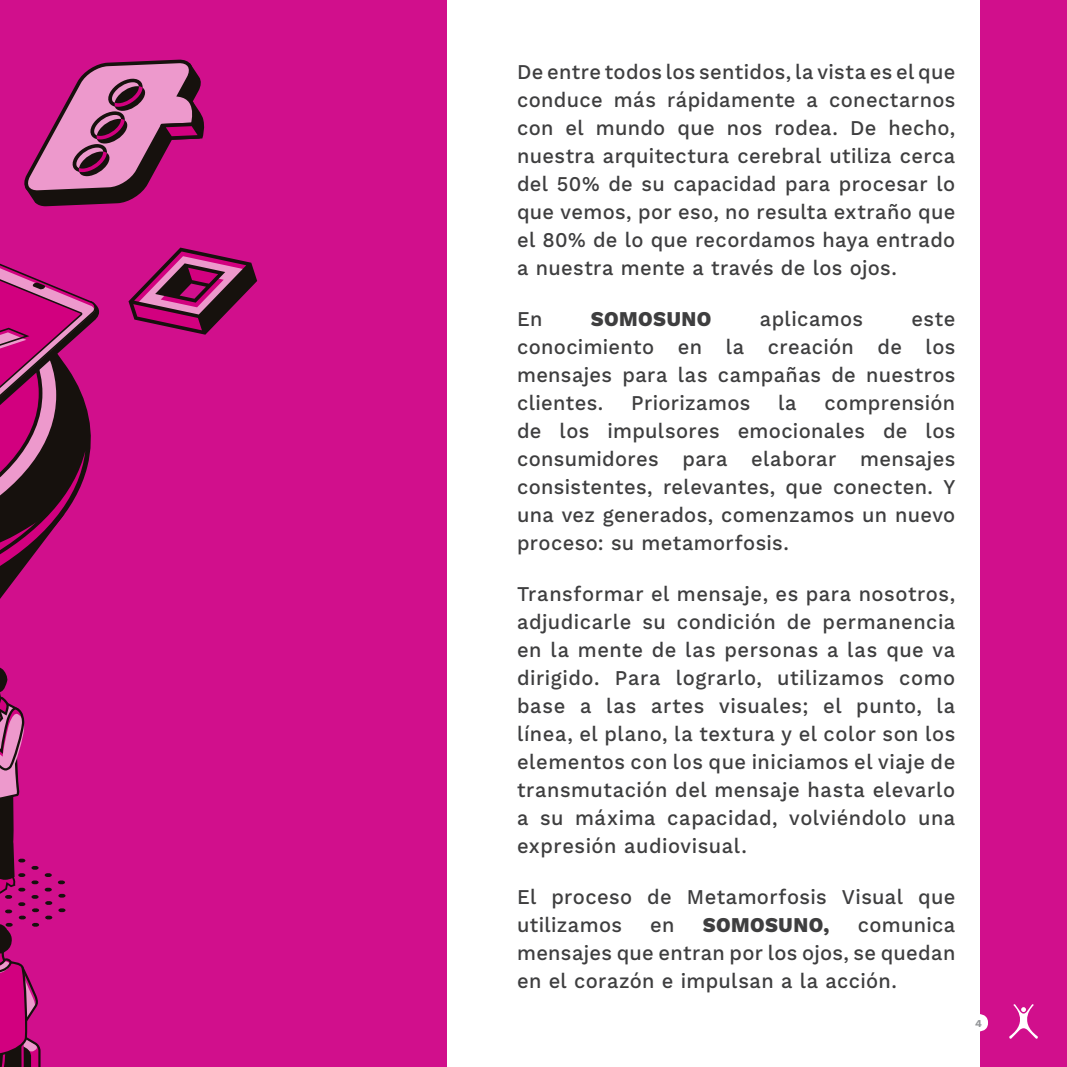
<style>
.page{position:relative;width:1067px;height:1067px;background:#fff}
.page>*{position:absolute;margin:0;border:0;box-sizing:border-box;transform-origin:0 0}
.t1{font:500 21px/28px "Work Sans";letter-spacing:.02em;color:#3e3e3f;text-align:justify;scale:.95 1}
.t2{font:800 21px "Work Sans";letter-spacing:.025em;color:#3e3e3f;scale:.95 1}
.t3{font:700 10.5px "Work Sans";color:#939598}
</style>
<div class="page">
<div style="left:980px;top:0;width:87px;height:1067px;background:#d10f8c"></div>
<svg style="left:1009px;top:1004px;width:29px;height:34px"></svg>
<div style="left:968px;top:1014px;width:20px;height:17px;background:#fff;border-radius:50%"></div>
<div style="left:0;top:0;width:446px;height:1067px;background:#d10f8c"></div>
<svg style="left:0;top:59px;width:257px;height:1008px"></svg>
<p class="t1" style="left:517px;top:59px;width:463px">De entre todos los sentidos, la vista es el que conduce más rápidamente a conectarnos con el mundo que nos rodea. De hecho, nuestra arquitectura cerebral utiliza cerca del 50% de su capacidad para procesar lo que vemos, por eso, no resulta extraño que el 80% de lo que recordamos haya entrado a nuestra mente a través de los ojos.</p>
<p class="t1" style="left:517px;top:306px;width:28px">En</p>
<p class="t2" style="left:591px;top:306px;width:128px">SOMOSUNO</p>
<p class="t1" style="left:760px;top:306px;width:110px">aplicamos</p>
<p class="t1" style="left:517px;top:306px;width:463px;text-indent:394px">este conocimiento en la creación de los mensajes para las campañas de nuestros clientes.</p>
<p class="t1" style="left:517px;top:390px;width:463px;text-indent:307px">comprensión de los impulsores emocionales de los consumidores para elaborar mensajes consistentes, relevantes, que conecten. Y una vez generados, comenzamos un nuevo proceso: su metamorfosis.</p>
<p class="t1" style="left:517px;top:580px;width:463px">Transformar el mensaje, es para nosotros, adjudicarle su condición de permanencia en la mente de las personas a las que va dirigido. Para lograrlo, utilizamos como base a las artes visuales; el punto, la línea, el plano, la textura y el color son los elementos con los que iniciamos el viaje de transmutación del mensaje hasta elevarlo a su máxima capacidad, volviéndolo una expresión audiovisual.</p>
<p class="t1" style="left:517px;top:883px;width:463px">El proceso de Metamorfosis Visual que utilizamos</p>
<p class="t1" style="left:631px;top:390px;width:127px">Priorizamos</p>
<p class="t1" style="left:778px;top:390px;width:21px">la</p>
<p class="t1" style="left:517px;top:911px;width:463px;text-indent:341px">comunica mensajes que entran por los ojos, se quedan en el corazón e impulsan a la acción.</p>
<p class="t1" style="left:650px;top:911px;width:27px">en</p>
<p class="t2" style="left:702px;top:912px;width:135px">SOMOSUNO,</p>
<p class="t3" style="left:975px;top:1016px;width:8px">4</p>
</div>
